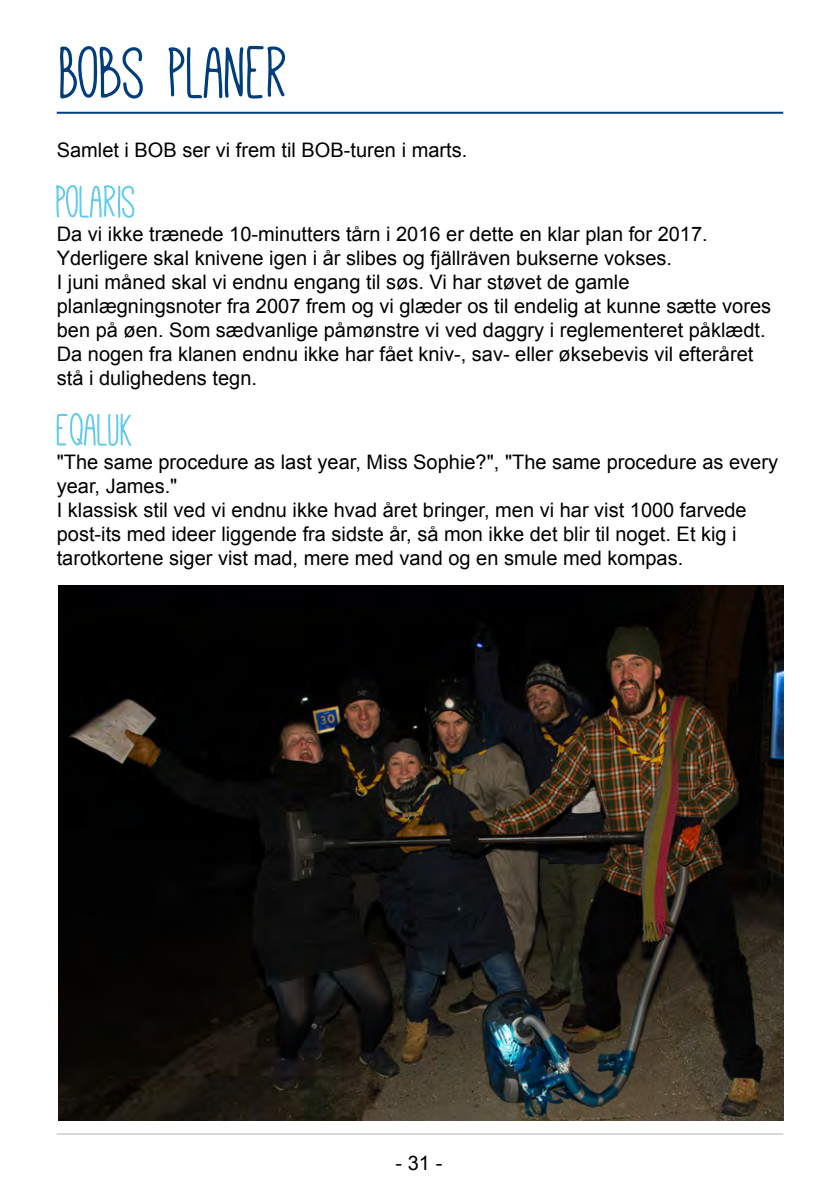
<style>
.page{position:relative;width:840px;height:1191px;background:#fff}
.page>*{position:absolute;margin:0;border:0;box-sizing:border-box;transform-origin:0 0}
.t1{font:80px "Mathlete Bulky";color:#003d7c}
.t2{font:50px "Mathlete Bulky";color:#60cbea}
.t3{font:20px/24px "Arial";color:#000}
</style>
<div class="page">
<hr style="left:57px;top:112px;width:725px;height:2px;background:#003d7c">
<hr style="left:57px;top:1133px;width:725px;height:1px;background:#aab3b6">
<img style="left:58px;top:585px;width:724px;height:535px">
<h1 class="t1" style="left:60px;top:34px;width:229px">BOBS PLANER</h1>
<p class="t3" style="left:57px;top:138px;width:412px">Samlet i BOB ser vi frem til BOB-turen i marts.</p>
<h2 class="t2" style="left:57px;top:177px;width:81px">POLARIS</h2>
<p class="t3" style="left:57px;top:222px;width:715px">Da vi ikke trænede 10-minutters tårn i 2016 er dette en klar plan for 2017.<br>Yderligere skal knivene igen i år slibes og fjällräven bukserne vokses.<br>I juni måned skal vi endnu engang til søs. Vi har støvet de gamle planlægningsnoter fra 2007 frem og vi glæder os til endelig at kunne sætte vores ben på øen. Som sædvanlige påmønstre vi ved daggry i reglementeret påklædt.<br>Da nogen fra klanen endnu ikke har fået kniv-, sav- eller øksebevis vil efteråret stå i dulighedens tegn.</p>
<h2 class="t2" style="left:57px;top:405px;width:78px">EQALUK</h2>
<p class="t3" style="left:57px;top:450px;width:722px">"The same procedure as last year, Miss Sophie?", "The same procedure as every year, James."<br>I klassisk stil ved vi endnu ikke hvad året bringer, men vi har vist 1000 farvede post-its med ideer liggende fra sidste år, så mon ikke det blir til noget. Et kig i tarotkortene siger vist mad, mere med vand og en smule med kompas.</p>
<p class="t3" style="left:395px;top:1151px;width:48px">- 31 -</p>
</div>
